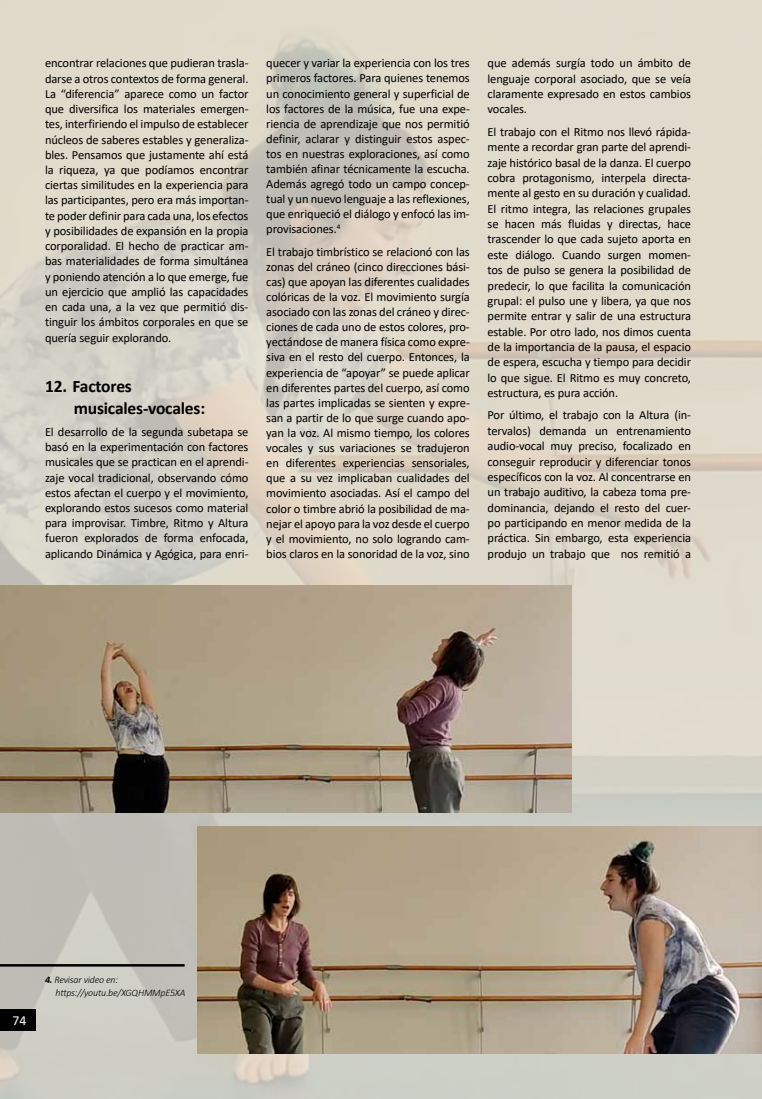
<style>
.page{position:relative;width:762px;height:1099px;background:#fff}
.page>*{position:absolute;margin:0;border:0;box-sizing:border-box;transform-origin:0 0}
.t1{font:700 17.5px/21.2px "Calibri";letter-spacing:-.01em;color:#000}
.t2{font:13.75px "Calibri";color:#fff}
.t3{font:12.5px/15.1px "Calibri";letter-spacing:-.01em;color:#000;text-align:justify}
.t4{font:italic 300 10px/12.5px "Calibri";letter-spacing:-.02em;color:#000}
.s1{font-weight:700}
</style>
<div class="page">
<img style="left:0;top:0;width:762px;height:1098px">
<div style="left:0;top:1009px;width:35px;height:21px;background:#000"></div>
<img style="left:0;top:585px;width:571px;height:227px">
<img style="left:197px;top:826px;width:565px;height:227px">
<hr style="left:0;top:964px;width:185px;height:2px;background:#000">
<p class="t3" style="left:45px;top:55px;width:205px">encontrar relaciones que pudieran trasla&shy;darse a otros contextos de forma general.<br>La “diferencia” aparece como un factor que diversifica los materiales emergen&shy;tes, interfiriendo el impulso de establecer núcleos de saberes estables y generaliza&shy;bles. Pensamos que justamente ahí está la riqueza, ya que podíamos encontrar ciertas similitudes en la experiencia para las participantes, pero era más importan&shy;te poder definir para cada una, los efectos y posibilidades de expansión en la propia corporalidad. El hecho de practicar am&shy;bas materialidades de forma simultánea y poniendo atención a lo que emerge, fue un ejercicio que amplió las capacidades en cada una, a la vez que permitió dis&shy;tinguir los ámbitos corporales en que se quería seguir explorando.</p>
<h1 class="t1" style="left:74px;top:375px;width:133px;text-indent:-29px">12. Factores musicales-vocales:</h1>
<p class="t3" style="left:45px;top:424px;width:205px">El desarrollo de la segunda subetapa se basó en la experimentación con factores musicales que se practican en el aprendi&shy;zaje vocal tradicional, observando cómo estos afectan el cuerpo y el movimiento, explorando estos sucesos como material para improvisar. Timbre, Ritmo y Altura fueron explorados de forma enfocada, aplicando Dinámica y Agógica, para enri-</p>
<p class="t3" style="left:266px;top:55px;width:205px">quecer y variar la experiencia con los tres primeros factores. Para quienes tenemos un conocimiento general y superficial de los factores de la música, fue una expe&shy;riencia de aprendizaje que nos permitió definir, aclarar y distinguir estos aspec&shy;tos en nuestras exploraciones, así como también afinar técnicamente la escucha.<br>Además agregó todo un campo concep&shy;tual y un nuevo lenguaje a las reflexiones, que enriqueció el diálogo y enfocó las im&shy;provisaciones.<sup>4</sup></p>
<p class="t3" style="left:266px;top:244px;width:205px">El trabajo timbrístico se relacionó con las zonas del cráneo (cinco direcciones bási&shy;cas) que apoyan las diferentes cualidades colóricas de la voz. El movimiento surgía asociado con las zonas del cráneo y direc&shy;ciones de cada uno de estos colores, pro&shy;yectándose de manera física como expre&shy;siva en el resto del cuerpo. Entonces, la experiencia de “apoyar” se puede aplicar en diferentes partes del cuerpo, así como las partes implicadas se sienten y expre&shy;san a partir de lo que surge cuando apo&shy;yan la voz. Al mismo tiempo, los colores vocales y sus variaciones se tradujeron en diferentes experiencias sensoriales, que a su vez implicaban cualidades del movimiento asociadas. Así el campo del color o timbre abrió la posibilidad de ma&shy;nejar el apoyo para la voz desde el cuerpo y el movimiento, no solo logrando cam&shy;bios claros en la sonoridad de la voz, sino</p>
<p class="t3" style="left:487px;top:55px;width:205px">que además surgía todo un ámbito de lenguaje corporal asociado, que se veía claramente expresado en estos cambios vocales.</p>
<p class="t3" style="left:487px;top:124px;width:205px">El trabajo con el Ritmo nos llevó rápida&shy;mente a recordar gran parte del aprendi&shy;zaje histórico basal de la danza. El cuerpo cobra protagonismo, interpela directa&shy;mente al gesto en su duración y cualidad.<br>El ritmo integra, las relaciones grupales se hacen más fluidas y directas, hace trascender lo que cada sujeto aporta en este diálogo. Cuando surgen momen&shy;tos de pulso se genera la posibilidad de predecir, lo que facilita la comunicación grupal: el pulso une y libera, ya que nos permite entrar y salir de una estructura estable. Por otro lado, nos dimos cuenta de la importancia de la pausa, el espacio de espera, escucha y tiempo para decidir lo que sigue. El Ritmo es muy concreto, estructura, es pura acción.</p>
<p class="t3" style="left:487px;top:407px;width:205px">Por último, el trabajo con la Altura (in&shy;tervalos) demanda un entrenamiento audio-vocal muy preciso, focalizado en conseguir reproducir y diferenciar tonos específicos con la voz. Al concentrarse en un trabajo auditivo, la cabeza toma pre&shy;dominancia, dejando el resto del cuer&shy;po participando en menor medida de la práctica. Sin embargo, esta experiencia produjo un trabajo que nos remitió a</p>
<p class="t2" style="left:12px;top:1010px;width:15px">74</p>
<p class="t4" style="left:56px;top:973px;width:131px;text-indent:-11px"><span class="s1">4.</span> Revisar video en: https://youtu.be/XGQHMMpE5XA</p>
</div>
